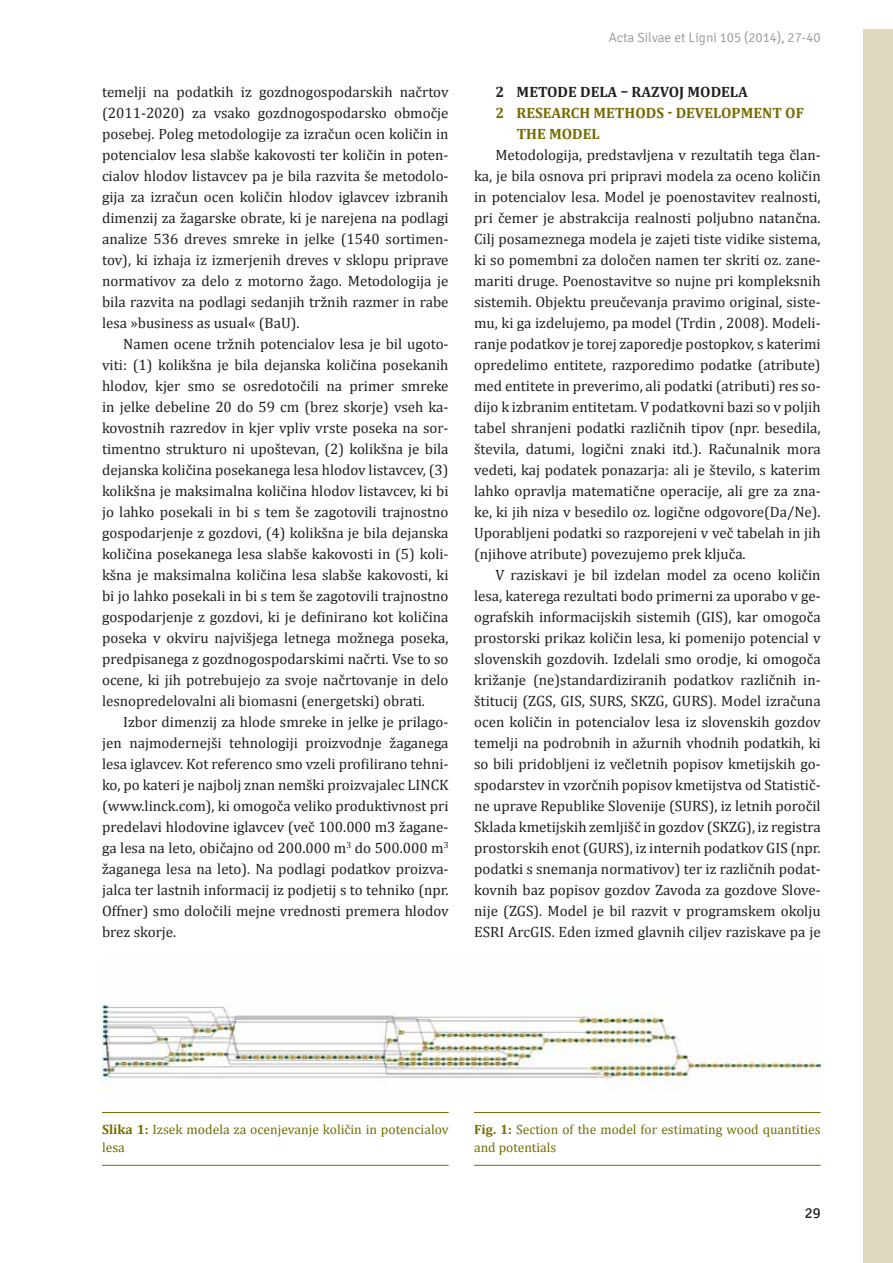
<style>
.page{position:relative;width:893px;height:1263px;background:#fff}
.page>*{position:absolute;margin:0;border:0;box-sizing:border-box;transform-origin:0 0}
.t1{font:15px/21px "Cambria";color:#231f20;text-align:justify}
.t2{font:700 15px/21px "Cambria";color:#746c00}
.t3{font:700 15px "Cambria";color:#231f20}
.t4{font:15px "Signika";color:#231f20}
.t5{font:13.5px/18px "Cambria";color:#746c00}
.t6{font:300 13.5px "Signika";color:#949698}
.s1{font-weight:700}
</style>
<div class="page">
<div style="left:863px;top:30px;width:30px;height:1233px;background:#ded9bd"></div>
<hr style="left:102px;top:1112px;width:347px;height:1px;background:#746c00">
<hr style="left:102px;top:1165px;width:347px;height:1px;background:#746c00">
<hr style="left:474px;top:1112px;width:347px;height:1px;background:#746c00">
<hr style="left:474px;top:1165px;width:347px;height:1px;background:#746c00">
<img style="left:102px;top:1003px;width:719px;height:87px">
<p class="t1" style="left:102px;top:81px;width:348px">temelji na podatkih iz gozdnogospodarskih načrtov (2011-2020) za vsako gozdnogospodarsko območje posebej. Poleg metodologije za izračun ocen količin in potencialov lesa slabše kakovosti ter količin in poten&shy;cialov hlodov listavcev pa je bila razvita še metodolo&shy;gija za izračun ocen količin hlodov iglavcev izbranih dimenzij za žagarske obrate, ki je narejena na podlagi analize 536 dreves smreke in jelke (1540 sortimen&shy;tov), ki izhaja iz izmerjenih dreves v sklopu priprave normativov za delo z motorno žago. Metodologija je bila razvita na podlagi sedanjih tržnih razmer in rabe lesa »business as usual« (BaU).</p>
<p class="t1" style="left:102px;top:333px;width:348px;text-indent:21px">Namen ocene tržnih potencialov lesa je bil ugoto&shy;viti: (1) kolikšna je bila dejanska količina posekanih hlodov, kjer smo se osredotočili na primer smreke in jelke debeline 20 do 59 cm (brez skorje) vseh ka&shy;kovostnih razredov in kjer vpliv vrste poseka na sor&shy;timentno strukturo ni upoštevan, (2) kolikšna je bila dejanska količina posekanega lesa hlodov listavcev, (3) kolikšna je maksimalna količina hlodov listavcev, ki bi jo lahko posekali in bi s tem še zagotovili trajnostno gospodarjenje z gozdovi, (4) kolikšna je bila dejanska količina posekanega lesa slabše kakovosti in (5) koli&shy;kšna je maksimalna količina lesa slabše kakovosti, ki bi jo lahko posekali in bi s tem še zagotovili trajnostno gospodarjenje z gozdovi, ki je definirano kot količina poseka v okviru najvišjega letnega možnega poseka, predpisanega z gozdnogospodarskimi načrti. Vse to so ocene, ki jih potrebujejo za svoje načrtovanje in delo lesnopredelovalni ali biomasni (energetski) obrati.</p>
<p class="t1" style="left:102px;top:711px;width:348px;text-indent:21px">Izbor dimenzij za hlode smreke in jelke je prilago&shy;jen najmodernejši tehnologiji proizvodnje žaganega lesa iglavcev. Kot referenco smo vzeli profilirano tehni&shy;ko, po kateri je najbolj znan nemški proizvajalec LINCK (www.linck.com), ki omogoča veliko produktivnost pri predelavi hlodovine iglavcev (več 100.000 m3 žagane&shy;ga lesa na leto, običajno od 200.000 m<sup>3</sup> do 500.000 m<sup>3 </sup>žaganega lesa na leto). Na podlagi podatkov proizva&shy;jalca ter lastnih informacij iz podjetij s to tehniko (npr.<br>Offner) smo določili mejne vrednosti premera hlodov brez skorje.</p>
<p class="t6" style="left:609px;top:31px;width:214px">Acta Silvae et Ligni 105 (2014), 27-40</p>
<p class="t3" style="left:495px;top:81px;width:254px">2 METODE DELA – RAZVOJ MODELA</p>
<p class="t2" style="left:517px;top:102px;width:289px;text-indent:-21px">2 RESEARCH METHODS - DEVELOPMENT OF<br>THE MODEL</p>
<p class="t1" style="left:474px;top:144px;width:348px;text-indent:21px">Metodologija, predstavljena v rezultatih tega član&shy;ka, je bila osnova pri pripravi modela za oceno količin in potencialov lesa. Model je poenostavitev realnosti, pri čemer je abstrakcija realnosti poljubno natančna.<br>Cilj posameznega modela je zajeti tiste vidike sistema, ki so pomembni za določen namen ter skriti oz. zane&shy;mariti druge. Poenostavitve so nujne pri kompleksnih sistemih. Objektu preučevanja pravimo original, siste&shy;mu, ki ga izdelujemo, pa model (Trdin , 2008). Modeli&shy;ranje podatkov je torej zaporedje postopkov, s katerimi opredelimo entitete, razporedimo podatke (atribute) med entitete in preverimo, ali podatki (atributi) res so&shy;dijo k izbranim entitetam. V podatkovni bazi so v poljih tabel shranjeni podatki različnih tipov (npr. besedila, števila, datumi, logični znaki itd.). Računalnik mora vedeti, kaj podatek ponazarja: ali je število, s katerim lahko opravlja matematične operacije, ali gre za zna&shy;ke, ki jih niza v besedilo oz. logične odgovore(Da/Ne).<br>Uporabljeni podatki so razporejeni v več tabelah in jih (njihove atribute) povezujemo prek ključa.</p>
<p class="t1" style="left:474px;top:564px;width:348px;text-indent:21px">V raziskavi je bil izdelan model za oceno količin lesa, katerega rezultati bodo primerni za uporabo v ge&shy;ografskih informacijskih sistemih (GIS), kar omogoča prostorski prikaz količin lesa, ki pomenijo potencial v slovenskih gozdovih. Izdelali smo orodje, ki omogoča križanje (ne)standardiziranih podatkov različnih in&shy;štitucij (ZGS, GIS, SURS, SKZG, GURS). Model izračuna ocen količin in potencialov lesa iz slovenskih gozdov temelji na podrobnih in ažurnih vhodnih podatkih, ki so bili pridobljeni iz večletnih popisov kmetijskih go&shy;spodarstev in vzorčnih popisov kmetijstva od Statistič&shy;ne uprave Republike Slovenije (SURS), iz letnih poročil Sklada kmetijskih zemljišč in gozdov (SKZG), iz registra prostorskih enot (GURS), iz internih podatkov GIS (npr. podatki s snemanja normativov) ter iz različnih podat&shy;kovnih baz popisov gozdov Zavoda za gozdove Slove&shy;nije (ZGS). Model je bil razvit v programskem okolju ESRI ArcGIS. Eden izmed glavnih ciljev raziskave pa je</p>
<p class="t5" style="left:102px;top:1120px;width:348px"><span class="s1">SLIKA 1:</span> Izsek modela za ocenjevanje količin in potencialov lesa</p>
<p class="t5" style="left:474px;top:1120px;width:348px"><span class="s1">FIG. 1:</span> Section of the model for estimating wood quantities and potentials</p>
<p class="t4" style="left:805px;top:1204px;width:17px">29</p>
</div>
